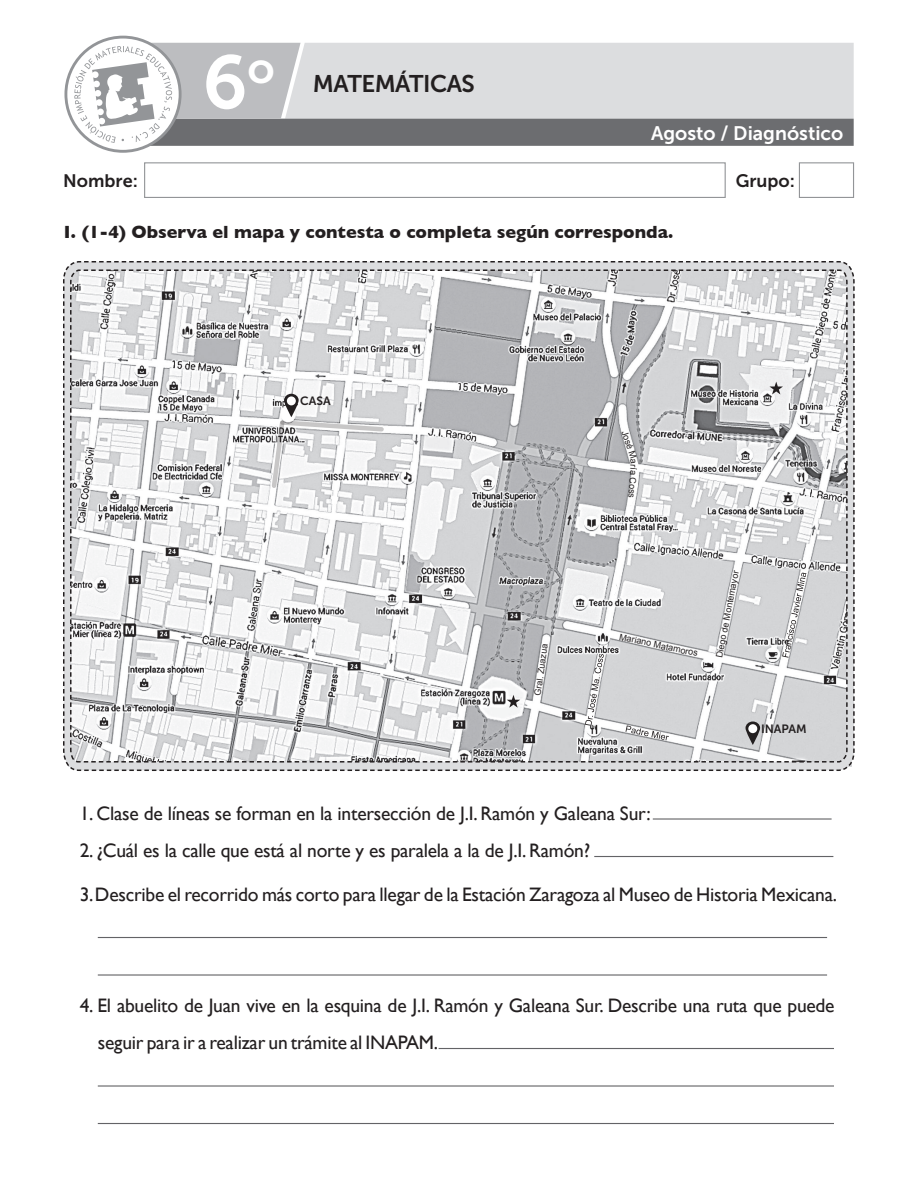
<style>
.page{position:relative;width:918px;height:1188px;background:#fff}
.page>*{position:absolute;margin:0;border:0;box-sizing:border-box;transform-origin:0 0}
.t1{font:75px "Museo Sans 700";color:#fff}
.t2{font:24px "Museo Sans 700";letter-spacing:-.02em;color:#231f20}
.t3{font:19.5px/37.5px "Gill Sans";letter-spacing:-.015em;color:#231f20}
.t4{font:19.5px "Museo Sans 700";color:#fff}
.t5{font:700 18px "Gill Sans";color:#231f20}
.t6{font:18px "Museo Sans 700";color:#231f20}
.t7{font:12px "Museo Sans 700";color:#231f20}
.t8{font:9px "Arial";color:#231f20}
</style>
<div class="page">
<div style="left:144px;top:162px;width:582px;height:36px;background:#fff;border:1px solid #939598"></div>
<div style="left:799px;top:162px;width:55px;height:36px;background:#fff;border:1px solid #939598"></div>
<hr style="left:653px;top:818px;width:179px;height:2px;background:#636366">
<hr style="left:594px;top:856px;width:239px;height:1px;background:#636366">
<hr style="left:98px;top:937px;width:729px;height:1px;background:#636366">
<hr style="left:98px;top:974px;width:729px;height:2px;background:#636366">
<hr style="left:439px;top:1048px;width:395px;height:1px;background:#636366">
<hr style="left:98px;top:1085px;width:736px;height:2px;background:#636366">
<hr style="left:98px;top:1123px;width:736px;height:1px;background:#636366">
<svg style="left:66px;top:37px;width:114px;height:114px"></svg>
<div style="left:64px;top:36px;width:118px;height:117px;border:3px solid #939598;border-radius:50%"></div>
<svg style="left:74px;top:43px;width:780px;height:103px;background:#c0c1c3"></svg>
<svg style="left:63px;top:261px;width:792px;height:510px"></svg>
<h1 class="t1" style="left:202px;top:41px;width:74px">6<sup>o</sup></h1>
<p class="t2" style="left:313px;top:70px;width:164px">MATEMÁTICAS</p>
<p class="t4" style="left:651px;top:122px;width:194px">Agosto / Diagnóstico</p>
<p class="t6" style="left:63px;top:171px;width:76px">Nombre:</p>
<p class="t6" style="left:736px;top:171px;width:61px">Grupo:</p>
<p class="t5" style="left:64px;top:222px;width:611px">I. (1-4) Observa el mapa y contesta o completa según corresponda.</p>
<p class="t7" style="left:300px;top:394px;width:32px">CASA</p>
<p class="t8" style="left:532px;top:695px;width:54px;rotate:-82deg">Gral. Zuazua</p>
<p class="t8" style="left:630px;top:429px;width:31px;rotate:71deg">José M</p>
<p class="t8" style="left:640px;top:465px;width:35px;rotate:93deg">r aí Coss</p>
<p class="t8" style="left:621px;top:631px;width:82px;rotate:12deg">Mariano Matamoros</p>
<p class="t8" style="left:713px;top:657px;width:90px;rotate:-79deg">Diego de Montemayor</p>
<p class="t7" style="left:761px;top:722px;width:47px">INAPAM</p>
<p class="t3" style="left:80px;top:794px;width:572px">1. Clase de líneas se forman en la intersección de J.I. Ramón y Galeana Sur:</p>
<p class="t3" style="left:80px;top:832px;width:512px">2. ¿Cuál es la calle que está al norte y es paralela a la de J.I. Ramón?</p>
<p class="t3" style="left:80px;top:875px;width:759px">3.Describe el recorrido más corto para llegar de la Estación Zaragoza al Museo de Historia Mexicana.</p>
<p class="t3" style="left:98px;top:986px;width:738px;text-indent:-18px">4. El abuelito de Juan vive en la esquina de J.I. Ramón y Galeana Sur. Describe una ruta que puede seguir para ir a realizar un trámite al INAPAM.</p>
</div>
